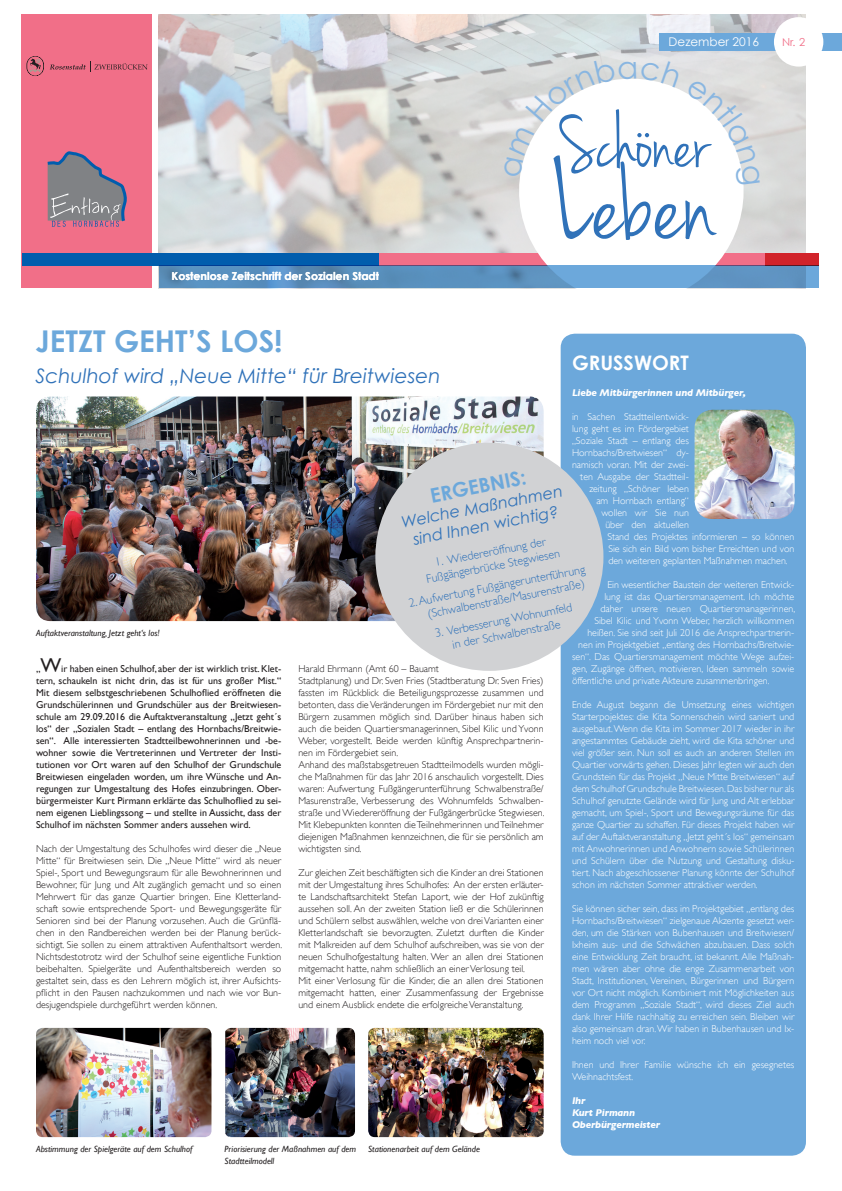
<style>
.page{position:relative;width:842px;height:1191px;background:#fff}
.page>*{position:absolute;margin:0;border:0;box-sizing:border-box;transform-origin:0 0}
.t1{font:120px "Jenna Sue";color:#3072b9}
.t2{font:80px "Jenna Sue";color:#3072b9}
.t3{font:700 30px "Century Gothic";color:#6ca8db}
.t4{font:italic 20px "Century Gothic";color:#3072b9}
.t5{font:700 20px "Century Gothic";color:#fff}
.t6{font:700 20px "Century Gothic";color:#6ca8db}
.t7{font:italic 16px/19.2px "Century Gothic";color:#3072b9;text-align:center}
.t8{font:300 12px/14.4px "Gill Sans";color:#3072b9;text-align:center}
.t9{font:12px "Century Gothic";color:#fff}
.t10{font:700 11px "Century Gothic";color:#fff}
.t11{font:11px "Century Gothic";color:#f16f88}
.t12{font:300 10px/12px "Gill Sans";color:#231f20}
.t13{font:300 10px/12px "Gill Sans";color:#fff;text-align:justify}
.t14{font:10px/12px "Gill Sans";color:#231f20;text-align:justify}
.t15{font:italic 700 10px/12px "Gill Sans";letter-spacing:-.02em;color:#fff}
.t16{font:italic 9px/12px "Gill Sans";color:#231f20}
.s1{font-size:20px}
</style>
<div class="page">
<img style="left:36px;top:396px;width:508px;height:225px">
<div style="left:561px;top:334px;width:245px;height:821px;background:#6ca8db;border-radius:14px"></div>
<img style="left:694px;top:410px;width:101px;height:109px">
<div style="left:22px;top:14px;width:130px;height:274px;background:#f16f88"></div>
<img style="left:159px;top:14px;width:647px;height:239px">
<div style="left:22px;top:253px;width:363px;height:13px;background:#015dad"></div>
<div style="left:379px;top:253px;width:400px;height:13px;background:#f16f88"></div>
<div style="left:765px;top:253px;width:53px;height:13px;background:#d1232a"></div>
<svg style="left:504px;top:185px;width:255px;height:104px"></svg>
<svg style="left:159px;top:266px;width:659px;height:22px;background:#5e95c4"></svg>
<svg style="left:50px;top:61px;width:98px;height:11px"></svg>
<svg style="left:26px;top:56px;width:18px;height:20px"></svg>
<svg style="left:47px;top:151px;width:80px;height:76px"></svg>
<div style="left:659px;top:33px;width:183px;height:17px;background:#6ca8db"></div>
<div style="left:774px;top:17px;width:49px;height:50px;background:#fff;border-radius:50%"></div>
<img style="left:36px;top:1028px;width:175px;height:109px">
<img style="left:368px;top:1028px;width:176px;height:109px">
<img style="left:225px;top:1028px;width:130px;height:109px">
<div style="left:375px;top:443px;width:228px;height:228px;background:#d1d2d4;border-radius:50%"></div>
<svg style="left:503px;top:57px;width:257px;height:128px"></svg>
<p class="t9" style="left:669px;top:34px;width:92px">Dezember 2016</p>
<p class="t11" style="left:782px;top:35px;width:25px">Nr. 2</p>
<p class="t10" style="left:171px;top:269px;width:209px">Kostenlose Zeitschrift der Sozialen Stadt</p>
<h2 class="t2" style="left:560px;top:98px;width:150px">Schoner</h2>
<h1 class="t1" style="left:553px;top:135px;width:164px">Leben</h1>
<h3 class="t3" style="left:35px;top:322px;width:249px">JETZT GEHT’S LOS!</h3>
<h3 class="t4" style="left:35px;top:363px;width:407px">Schulhof wird „Neue Mitte“ für Breitwiesen</h3>
<h3 class="t5" style="left:572px;top:350px;width:118px">GRUSSWORT</h3>
<p class="t15" style="left:572px;top:387px;width:175px">Liebe Mitbürgerinnen und Mitbürger,</p>
<p class="t13" style="left:572px;top:411px;width:118px">in Sachen Stadtteilentwick-</p>
<p class="t13" style="left:572px;top:423px;width:118px">lung geht es im Fördergebiet</p>
<p class="t13" style="left:572px;top:435px;width:118px">„Soziale Stadt – entlang des</p>
<p class="t13" style="left:572px;top:447px;width:118px">Hornbachs/Breitwiesen“ dy-</p>
<p class="t13" style="left:572px;top:459px;width:118px">namisch voran. Mit der zwei-</p>
<p class="t13" style="left:580px;top:471px;width:110px">ten Ausgabe der Stadtteil-</p>
<p class="t13" style="left:589px;top:483px;width:101px">zeitung „Schöner leben</p>
<p class="t13" style="left:596px;top:495px;width:94px">am Hornbach entlang“</p>
<p class="t13" style="left:601px;top:507px;width:89px">wollen wir Sie nun</p>
<p class="t13" style="left:605px;top:519px;width:85px">über den aktuellen</p>
<p class="t13" style="left:607px;top:531px;width:188px">Stand des Projektes informieren – so können</p>
<p class="t13" style="left:608px;top:543px;width:187px">Sie sich ein Bild vom bisher Erreichten und von</p>
<p class="t13" style="left:608px;top:555px;width:181px">den weiteren geplanten Maßnahmen machen.</p>
<p class="t13" style="left:607px;top:579px;width:189px">Ein wesentlicher Baustein der weiteren Entwick-</p>
<p class="t13" style="left:604px;top:591px;width:191px">lung ist das Quartiersmanagement. Ich möchte</p>
<p class="t13" style="left:600px;top:603px;width:196px">daher unsere neuen Quartiersmanagerinnen,</p>
<p class="t13" style="left:594px;top:615px;width:202px">Sibel Kilic und Yvonn Weber, herzlich willkommen</p>
<p class="t13" style="left:587px;top:627px;width:208px">heißen. Sie sind seit Juli 2016 die Ansprechpartnerin-</p>
<p class="t13" style="left:578px;top:639px;width:217px">nen im Projektgebiet „entlang des Hornbachs/Breitwie-</p>
<p class="t13" style="left:572px;top:651px;width:224px">sen“. Das Quartiersmanagement möchte Wege aufzei-</p>
<p class="t13" style="left:572px;top:663px;width:224px">gen, Zugänge öffnen, motivieren, Ideen sammeln sowie</p>
<p class="t13" style="left:572px;top:675px;width:199px">öffentliche und private Akteure zusammenbringen.</p>
<p class="t13" style="left:572px;top:699px;width:224px">Ende August begann die Umsetzung eines wichtigen Starterpojektes: die Kita Sonnenschein wird saniert und ausgebaut. Wenn die Kita im Sommer 2017 wieder in ihr angestammtes Gebäude zieht, wird die Kita schöner und viel größer sein. Nun soll es auch an anderen Stellen im Quartier vorwärts gehen. Dieses Jahr legten wir auch den Grundstein für das Projekt „Neue Mitte Breitwiesen“ auf dem Schulhof Grundschule Breitwiesen. Das bisher nur als Schulhof genutzte Gelände wird für Jung und Alt erlebbar gemacht, um Spiel-, Sport und Bewegungsräume für das ganze Quartier zu schaffen. Für dieses Projekt haben wir auf der Auftaktveranstaltung „Jetzt geht´s los“ gemeinsam mit Anwohnerinnen und Anwohnern sowie Schülerinnen und Schülern über die Nutzung und Gestaltung disku&shy;tiert. Nach abgeschlossener Planung könnte der Schulhof schon im nächsten Sommer attraktiver werden.</p>
<p class="t13" style="left:572px;top:903px;width:224px">Sie können sicher sein, dass im Projektgebiet „entlang des Hornbachs/Breitwiesen“ zielgenaue Akzente gesetzt wer&shy;den, um die Stärken von Bubenhausen und Breitwiesen/ Ixheim aus- und die Schwächen abzubauen. Dass solch eine Entwicklung Zeit braucht, ist bekannt. Alle Maßnah&shy;men wären aber ohne die enge Zusammenarbeit von Stadt, Institutionen, Vereinen, Bürgerinnen und Bürgern vor Ort nicht möglich. Kombiniert mit Möglichkeiten aus dem Programm „Soziale Stadt“, wird dieses Ziel auch dank Ihrer Hilfe nachhaltig zu erreichen sein. Bleiben wir also gemeinsam dran. Wir haben in Bubenhausen und Ix&shy;heim noch viel vor.</p>
<p class="t13" style="left:572px;top:1059px;width:224px">Ihnen und Ihrer Familie wünsche ich ein gesegnetes<br>Weihnachtsfest.</p>
<p class="t15" style="left:572px;top:1095px;width:90px">Ihr<br>Kurt Pirmann<br>Oberbürgermeister</p>
<h3 class="t6" style="left:428px;top:483px;width:99px;rotate:-11deg">ERGEBNIS:</h3>
<h3 class="t7" style="left:400px;top:512px;width:166px;rotate:-11deg">Welche Maßnahmen sind Ihnen wichtig?</h3>
<p class="t8" style="left:422px;top:557px;width:137px;rotate:-11deg">1. Wiedereröffnung der<br>Fußgängerbrücke Stegwiesen</p>
<p class="t8" style="left:408px;top:596px;width:181px;text-align:right;rotate:-11deg">2. Aufwertung Fußgängerunterführung (Schwalbenstraße/Masurenstraße)</p>
<p class="t8" style="left:434px;top:626px;width:141px;rotate:-11deg">3. Verbesserung Wohnumfeld in der Schwalbenstraße</p>
<p class="t16" style="left:36px;top:627px;width:125px">Auftaktveranstaltung, Jetzt geht‘s los!</p>
<p class="t14" style="left:36px;top:663px;width:247px">„<span class="s1">W</span>ir haben einen Schulhof, aber der ist wirklich trist. Klet&shy;tern, schaukeln ist nicht drin, das ist für uns großer Mist.“ Mit diesem selbstgeschriebenen Schulhoflied eröffneten die Grundschülerinnen und Grundschüler aus der Breitwiesen&shy;schule am 29.09.2016 die Auftaktveranstaltung „Jetzt geht´s los“ der „Sozialen Stadt – entlang des Hornbachs/Breitwie&shy;sen“. Alle interessierten Stadtteilbewohnerinnen und -be&shy;wohner sowie die Vertreterinnen und Vertreter der Insti&shy;tutionen vor Ort waren auf den Schulhof der Grundschule Breitwiesen eingeladen worden, um ihre Wünsche und An&shy;regungen zur Umgestaltung des Hofes einzubringen. Ober&shy;bürgermeister Kurt Pirmann erklärte das Schulhoflied zu sei&shy;nem eigenen Lieblingssong – und stellte in Aussicht, dass der Schulhof im nächsten Sommer anders aussehen wird.</p>
<p class="t12" style="left:298px;top:663px;width:248px">Harald Ehrmann (Amt 60 – Bauamt<br>Stadtplanung) und Dr. Sven Fries (Stadtberatung Dr. Sven Fries) fassten im Rückblick die Beteiligungsprozesse zusammen und betonten, dass die Veränderungen im Fördergebiet nur mit den Bürgern zusammen möglich sind. Darüber hinaus haben sich auch die beiden Quartiersmanagerinnen, Sibel Kilic und Yvonn Weber, vorgestellt. Beide werden künftig Ansprechpartnerin&shy;nen im Fördergebiet sein.<br>Anhand des maßstabsgetreuen Stadtteilmodells wurden mögli&shy;che Maßnahmen für das Jahr 2016 anschaulich vorgestellt. Dies waren: Aufwertung Fußgängerunterführung Schwalbenstraße/ Masurenstraße, Verbesserung des Wohnumfelds Schwalben&shy;straße und Wiedereröffnung der Fußgängerbrücke Stegwiesen.<br>Mit Klebepunkten konnten die Teilnehmerinnen und Teilnehmer diejenigen Maßnahmen kennzeichnen, die für sie persönlich am wichtigsten sind.</p>
<p class="t12" style="left:298px;top:867px;width:247px">Zur gleichen Zeit beschäftigten sich die Kinder an drei Stationen mit der Umgestaltung ihres Schulhofes: An der ersten erläuter&shy;te Landschaftsarchitekt Stefan Laport, wie der Hof zukünftig aussehen soll. An der zweiten Station ließ er die Schülerinnen und Schülern selbst auswählen, welche von drei Varianten einer Kletterlandschaft sie bevorzugten. Zuletzt durften die Kinder mit Malkreiden auf dem Schulhof aufschreiben, was sie von der neuen Schulhofgestaltung halten. Wer an allen drei Stationen mitgemacht hatte, nahm schließlich an einer Verlosung teil.<br>Mit einer Verlosung für die Kinder, die an allen drei Stationen mitgemacht hatten, einer Zusammenfassung der Ergebnisse und einem Ausblick endete die erfolgreiche Veranstaltung.</p>
<p class="t12" style="left:36px;top:843px;width:248px;text-align:justify">Nach der Umgestaltung des Schulhofes wird dieser die „Neue Mitte“ für Breitwiesen sein. Die „Neue Mitte“ wird als neuer Spiel-, Sport und Bewegungsraum für alle Bewohnerinnen und Bewohner, für Jung und Alt zugänglich gemacht und so einen Mehrwert für das ganze Quartier bringen. Eine Kletterland&shy;schaft sowie entsprechende Sport- und Bewegungsgeräte für Senioren sind bei der Planung vorzusehen. Auch die Grünflä&shy;chen in den Randbereichen werden bei der Planung berück&shy;sichtigt. Sie sollen zu einem attraktiven Aufenthaltsort werden.<br>Nichtsdestotrotz wird der Schulhof seine eigentliche Funktion beibehalten. Spielgeräte und Aufenthaltsbereich werden so gestaltet sein, dass es den Lehrern möglich ist, ihrer Aufsichts&shy;pflicht in den Pausen nachzukommen und nach wie vor Bun&shy;desjugendspiele durchgeführt werden können.</p>
<p class="t16" style="left:36px;top:1143px;width:158px">Abstimmung der Spielgeräte auf dem Schulhof</p>
<p class="t16" style="left:225px;top:1143px;width:133px">Priorisierung der Maßnahmen auf dem<br>Stadtteilmodell</p>
<p class="t16" style="left:368px;top:1143px;width:113px">Stationenarbeit auf dem Gelände</p>
</div>
